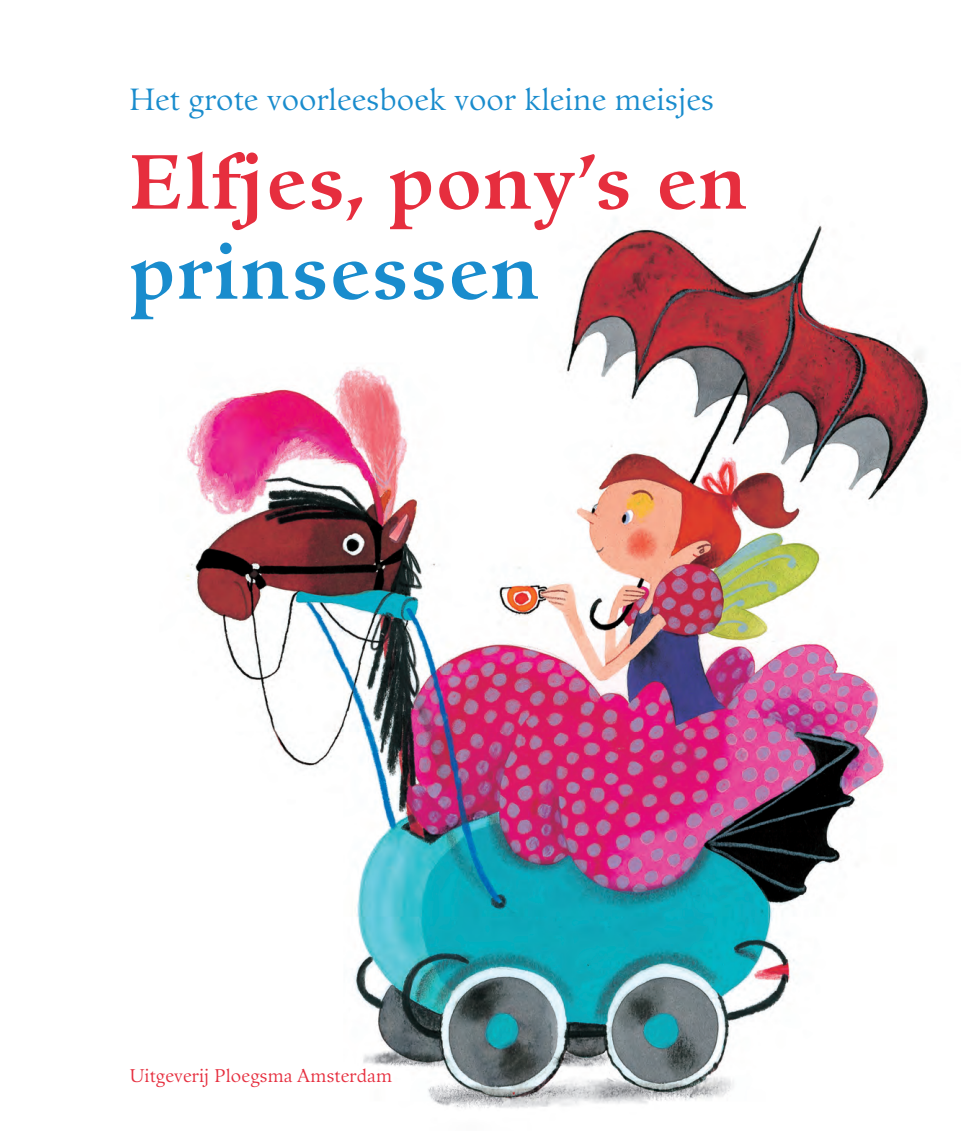
<style>
.page{position:relative;width:961px;height:1131px;background:#fff}
.page>*{position:absolute;margin:0;border:0;box-sizing:border-box;transform-origin:0 0}
.t1{font:700 75px "Guardi";letter-spacing:.035em;color:#e62e3e}
.t2{font:700 75px "Guardi";letter-spacing:.035em;color:#198ccd}
.t3{font:30px "Guardi";letter-spacing:.005em;color:#198ccd}
.plat{font:18px "Guardi";letter-spacing:.01em;color:#e62e3e}
</style>
<div class="page">
<img style="left:186px;top:225px;width:744px;height:883px">
<p class="t3" style="left:129px;top:81px;width:586px">Het grote voorleesboek voor kleine meisjes</p>
<p class="t1" style="left:129px;top:136px;width:619px">Elfjes, pony’s en</p>
<p class="t2" style="left:129px;top:226px;width:411px">prinsessen</p>
<p class="plat" style="left:129px;top:1064px;width:264px">Uitgeverij Ploegsma Amsterdam</p>
</div>
